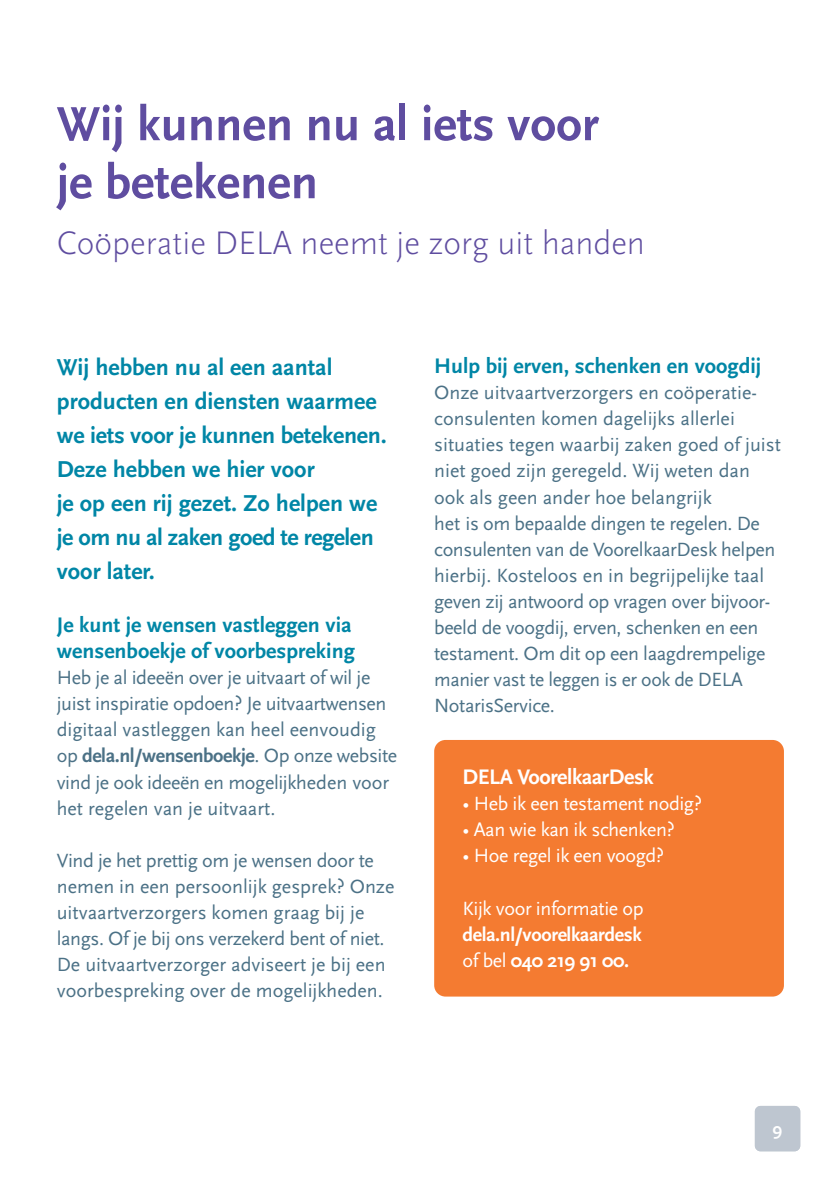
<style>
.page{position:relative;width:840px;height:1191px;background:#fff}
.page>*{position:absolute;margin:0;border:0;box-sizing:border-box;transform-origin:0 0}
.t1{font:700 50px/58px "Scala Sans OT";color:#5f4da0}
.Normaal{font:300 34px "Scala Sans OT";color:#5f4da0}
.t2{font:700 24px/34px "Scala Sans OT";color:#0086a6}
.t3{font:700 22px/26px "Scala Sans OT";color:#0086a6}
.t4{font:700 22px "Scala Sans OT";letter-spacing:-.02em;color:#fff}
.t5{font:20px/26px "Scala Sans OT";color:#4b7186}
.t6{font:20px/26px "Scala Sans OT";letter-spacing:-.02em;color:#4b7186}
.t7{font:20px "Scala Sans OT";letter-spacing:-.02em;color:#fff}
.t8{font:700 20px "Scala Sans OT";letter-spacing:-.02em;color:#fff}
.t9{font:700 18px "Scala Sans OT";color:#fff}
.s1{font-weight:700}
.s2{font-weight:400}
</style>
<div class="page">
<div style="left:754px;top:1106px;width:45px;height:45px;background:#bec6d0;border-radius:6px"></div>
<div style="left:434px;top:740px;width:349px;height:256px;background:#f47b31;border-radius:11px"></div>
<p class="t1" style="left:57px;top:95px;width:543px">Wij kunnen nu al iets voor je betekenen</p>
<p class="Normaal" style="left:57px;top:224px;width:589px">Coöperatie DELA neemt je zorg uit handen</p>
<p class="t2" style="left:57px;top:350px;width:277px">Wij hebben nu al een aantal</p>
<p class="t2" style="left:57px;top:384px;width:321px">producten en diensten waarmee</p>
<p class="t2" style="left:57px;top:418px;width:331px">we iets voor je kunnen betekenen.<br>Deze hebben we hier voor<br>je op een rij gezet. Zo helpen we je om nu al zaken goed te regelen voor later.</p>
<p class="t3" style="left:57px;top:612px;width:299px">Je kunt je wensen vastleggen via wensenboekje of voorbespreking</p>
<p class="t6" style="left:57px;top:665px;width:342px">Heb je al ideeën over je uitvaart of wil je juist inspiratie opdoen? Je uitvaartwensen digitaal vastleggen kan heel eenvoudig op <span class="s1">dela.nl/wensenboekje</span>. Op onze website vind je ook ideeën en mogelijkheden voor het regelen van je uitvaart.</p>
<p class="t5" style="left:57px;top:847px;width:339px">Vind je het prettig om je wensen door te nemen in een persoonlijk gesprek? Onze uitvaartverzorgers komen graag bij je langs. Of je bij ons verzekerd bent of niet.<br>De uitvaartverzorger adviseert je bij een voorbespreking over de mogelijkheden.</p>
<p class="t3" style="left:434px;top:353px;width:328px">Hulp bij erven, schenken en voogdij</p>
<p class="t5" style="left:434px;top:380px;width:348px">Onze uitvaartverzorgers en coöperatie&shy;consulenten komen dagelijks allerlei situaties tegen waarbij zaken goed of juist niet goed zijn geregeld. Wij weten dan ook als geen ander hoe belangrijk<br>het is om bepaalde dingen te regelen. De consulenten van de VoorelkaarDesk helpen hierbij. Kosteloos en in begrijpelijke taal geven zij antwoord op vragen over bijvoor&shy;beeld de voogdij, erven, schenken en een testament. Om dit op een laagdrempelige manier vast te leggen is er ook de DELA NotarisService.</p>
<p class="t4" style="left:462px;top:764px;width:192px">DELA VoorelkaarDesk</p>
<p class="t7" style="left:462px;top:792px;width:241px">• Heb ik een testament nodig?</p>
<p class="t7" style="left:462px;top:818px;width:214px">• Aan wie kan ik schenken?</p>
<p class="t7" style="left:462px;top:844px;width:203px">• Hoe regel ik een voogd?</p>
<p class="t7" style="left:462px;top:896px;width:182px">Kijk voor informatie op</p>
<p class="t8" style="left:462px;top:922px;width:180px">dela.nl/voorelkaardesk</p>
<p class="t8" style="left:462px;top:948px;width:168px"><span class="s2">of bel</span> 040 219 91 00.</p>
<p class="t9" style="left:772px;top:1118px;width:11px">9</p>
</div>
